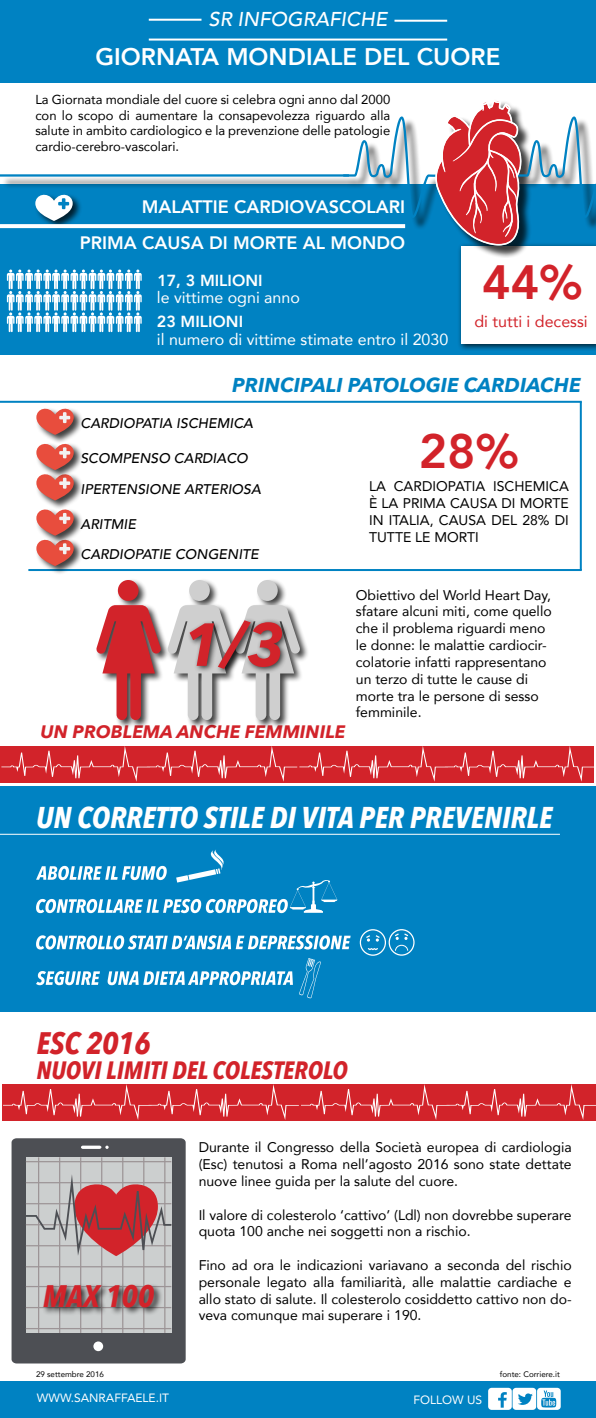
<style>
.page{position:relative;width:596px;height:1418px;background:#fff}
.page>*{position:absolute;margin:0;border:0;box-sizing:border-box;transform-origin:0 0}
.t1{font:italic 700 60px "Avenir Next";color:#d2232a}
.t2{font:800 48px "Avenir";color:#d2232a}
.t3{font:italic 700 31px "Avenir Next Condensed";color:#d2232a}
.t4{font:italic 700 30px "Avenir Next Condensed";color:#fff}
.t5{font:italic 700 25px "Avenir Next Condensed";color:#d2232a}
.t6{font:800 24px "Avenir";color:#fff}
.t7{font:italic 700 20px "Avenir Next";color:#0082c2}
.t8{font:italic 500 20px "Avenir";color:#fff}
.t9{font:800 18px/36.4px "Avenir";color:#fff;text-align:right}
.t10{font:italic 700 18px "Avenir Next";color:#d2232a}
.t11{font:16px "Avenir";color:#fff}
.t12{font:800 16px "Avenir";color:#fff}
.t13{font:16px "Avenir";color:#d2232a}
.t14{font:14px/16.8px "Avenir";color:#000;text-align:justify}
.t15{font:italic 500 14px "Avenir";color:#000}
.t16{font:13px/15.6px "Avenir";color:#000;text-align:justify}
.t17{font:12px "Avenir";color:#fff}
.t18{font:8px "Avenir";color:#000}
</style>
<div class="page">
<div style="left:0;top:0;width:595px;height:82px;background:#0082c2"></div>
<div style="left:0;top:1381px;width:595px;height:36px;background:#0082c2"></div>
<div style="left:488px;top:1387px;width:23px;height:22px;background:#fff;border-radius:3px"></div>
<svg style="left:536px;top:1387px;width:24px;height:22px"></svg>
<div style="left:512px;top:1387px;width:24px;height:22px;background:#fff;border-radius:3px"></div>
<svg style="left:498px;top:1392px;width:8px;height:15px"></svg>
<svg style="left:541px;top:1390px;width:15px;height:17px"></svg>
<svg style="left:518px;top:1393px;width:14px;height:11px"></svg>
<hr style="left:149px;top:39px;width:298px;height:2px;background:#fff">
<hr style="left:149px;top:19px;width:52px;height:2px;background:#fff">
<hr style="left:394px;top:20px;width:53px;height:2px;background:#fff">
<div style="left:0;top:786px;width:595px;height:225px;background:#0082c2"></div>
<div style="left:0;top:184px;width:595px;height:170px;background:#0082c2"></div>
<hr style="left:0;top:401px;width:581px;height:2px;background:#0082c2">
<hr style="left:28px;top:569px;width:553px;height:2px;background:#0082c2">
<hr style="left:579px;top:402px;width:2px;height:168px;background:#0082c2">
<div style="left:35px;top:407px;width:48px;height:37px;background:#000;opacity:.75"></div>
<div style="left:35px;top:473px;width:48px;height:37px;background:#000;opacity:.75"></div>
<div style="left:35px;top:538px;width:48px;height:37px;background:#000;opacity:.75"></div>
<div style="left:35px;top:442px;width:48px;height:37px;background:#000;opacity:.75"></div>
<div style="left:35px;top:508px;width:48px;height:37px;background:#000;opacity:.75"></div>
<svg style="left:36px;top:407px;width:38px;height:159px"></svg>
<svg style="left:59px;top:516px;width:11px;height:4px"></svg>
<svg style="left:7px;top:269px;width:135px;height:63px"></svg>
<div style="left:457px;top:243px;width:138px;height:108px;background:#000;opacity:.75"></div>
<div style="left:461px;top:246px;width:134px;height:97px;background:#fff"></div>
<div style="left:2px;top:101px;width:593px;height:157px;background:#000;opacity:.75"></div>
<svg style="left:342px;top:101px;width:253px;height:148px"></svg>
<hr style="left:0;top:174px;width:349px;height:3px;background:#0082c2">
<div style="left:0;top:746px;width:594px;height:36px;background:#d2232a"></div>
<svg style="left:1px;top:746px;width:593px;height:35px"></svg>
<svg style="left:3px;top:1084px;width:592px;height:36px;background:#d53238"></svg>
<div style="left:95px;top:578px;width:214px;height:151px;background:#000;opacity:.75"></div>
<div style="left:118px;top:580px;width:20px;height:21px;background:#d2232a;border-radius:50%"></div>
<div style="left:189px;top:580px;width:21px;height:21px;background:#cfcfcf;border-radius:50%"></div>
<div style="left:257px;top:580px;width:20px;height:21px;background:#cfcfcf;border-radius:50%"></div>
<svg style="left:96px;top:605px;width:65px;height:115px"></svg>
<svg style="left:167px;top:605px;width:133px;height:115px"></svg>
<div style="left:186px;top:617px;width:103px;height:59px;background:#000;opacity:.75"></div>
<hr style="left:0;top:833px;width:559px;height:1px;background:#fff">
<svg style="left:36px;top:935px;width:314px;height:14px"></svg>
<svg style="left:36px;top:971px;width:257px;height:14px"></svg>
<svg style="left:359px;top:929px;width:55px;height:26px"></svg>
<svg style="left:299px;top:958px;width:22px;height:40px"></svg>
<svg style="left:36px;top:849px;width:301px;height:64px"></svg>
<div style="left:12px;top:1138px;width:173px;height:225px;background:#4d4f54"></div>
<svg style="left:81px;top:1145px;width:28px;height:3px"></svg>
<div style="left:93px;top:1341px;width:10px;height:10px;background:#fff;border-radius:50%"></div>
<svg style="left:26px;top:1157px;width:145px;height:175px;background:#c3a5a6"></svg>
<div style="left:43px;top:1283px;width:121px;height:32px;background:#000;opacity:.75"></div>
<h3 class="t8" style="left:208px;top:7px;width:180px">SR INFOGRAFICHE</h3>
<h3 class="t6" style="left:95px;top:38px;width:406px">GIORNATA MONDIALE DEL CUORE</h3>
<p class="t16" style="left:35px;top:92px;width:356px">La Giornata mondiale del cuore si celebra ogni anno dal 2000 con lo scopo di aumentare la consapevolezza riguardo alla salute in ambito cardiologico e la prevenzione delle patologie cardio-cerebro-vascolari.</p>
<p class="t9" style="left:80px;top:188px;width:326px">MALATTIE CARDIOVASCOLARI<br>PRIMA CAUSA DI MORTE AL MONDO</p>
<p class="t12" style="left:157px;top:268px;width:107px">17, 3 MILIONI</p>
<p class="t12" style="left:157px;top:309px;width:88px">23 MILIONI</p>
<p class="t11" style="left:157px;top:285px;width:144px">le vittime ogni anno</p>
<p class="t11" style="left:157px;top:327px;width:293px">il numero di vittime stimate entro il 2030</p>
<h2 class="t2" style="left:482px;top:245px;width:102px">44%</h2>
<p class="t13" style="left:474px;top:308px;width:115px">di tutti i decessi</p>
<h3 class="t7" style="left:232px;top:368px;width:350px">PRINCIPALI PATOLOGIE CARDIACHE</h3>
<p class="t15" style="left:80px;top:415px;width:174px">CARDIOPATIA ISCHEMICA</p>
<p class="t15" style="left:80px;top:450px;width:169px">SCOMPENSO CARDIACO</p>
<p class="t15" style="left:80px;top:480px;width:182px">IPERTENSIONE ARTERIOSA</p>
<p class="t15" style="left:80px;top:516px;width:57px">ARITMIE</p>
<p class="t15" style="left:80px;top:546px;width:180px">CARDIOPATIE CONGENITE</p>
<h2 class="t2" style="left:418px;top:414px;width:102px">28%</h2>
<p class="t14" style="left:369px;top:478px;width:201px">LA CARDIOPATIA ISCHEMICA È LA PRIMA CAUSA DI MORTE IN ITALIA, CAUSA DEL 28% DI TUTTE LE MORTI</p>
<h1 class="t1" style="left:183px;top:593px;width:104px">1/3</h1>
<p class="t10" style="left:41px;top:716px;width:306px">UN PROBLEMA ANCHE FEMMINILE</p>
<p class="t14" style="left:355px;top:586px;width:197px;text-align:left">Obiettivo del World Heart Day, sfatare alcuni miti, come quello che il problema riguardi meno le donne: le malattie cardiocir&shy;colatorie infatti rappresentano un terzo di tutte le cause di morte tra le persone di sesso femminile.</p>
<h3 class="t4" style="left:36px;top:799px;width:517px">UN CORRETTO STILE DI VITA PER PREVENIRLE</h3>
<h3 class="t3" style="left:36px;top:1023px;width:115px">ESC 2016</h3>
<h3 class="t5" style="left:36px;top:1054px;width:313px">NUOVI LIMITI DEL COLESTEROLO</h3>
<h3 class="t3" style="left:43px;top:1276px;width:112px">MAX 100</h3>
<p class="t14" style="left:198px;top:1138px;width:374px">Durante il Congresso della Società europea di cardiologia (Esc) tenutosi a Roma nell’agosto 2016 sono state dettate nuove linee guida per la salute del cuore.</p>
<p class="t14" style="left:198px;top:1205px;width:374px">Il valore di colesterolo ‘cattivo’ (Ldl) non dovrebbe superare quota 100 anche nei soggetti non a rischio.</p>
<p class="t14" style="left:198px;top:1256px;width:374px">Fino ad ora le indicazioni variavano a seconda del rischio personale legato alla familiarità, alle malattie cardiache e allo stato di salute. Il colesterolo cosiddetto cattivo non do&shy;veva comunque mai superare i 190.</p>
<p class="t18" style="left:36px;top:1367px;width:69px">29 settembre 2016</p>
<p class="t18" style="left:499px;top:1367px;width:61px">fonte: Corriere.it</p>
<p class="t17" style="left:37px;top:1387px;width:134px">WWW.SANRAFFAELE.IT</p>
<p class="t17" style="left:413px;top:1390px;width:70px">FOLLOW US</p>
</div>
